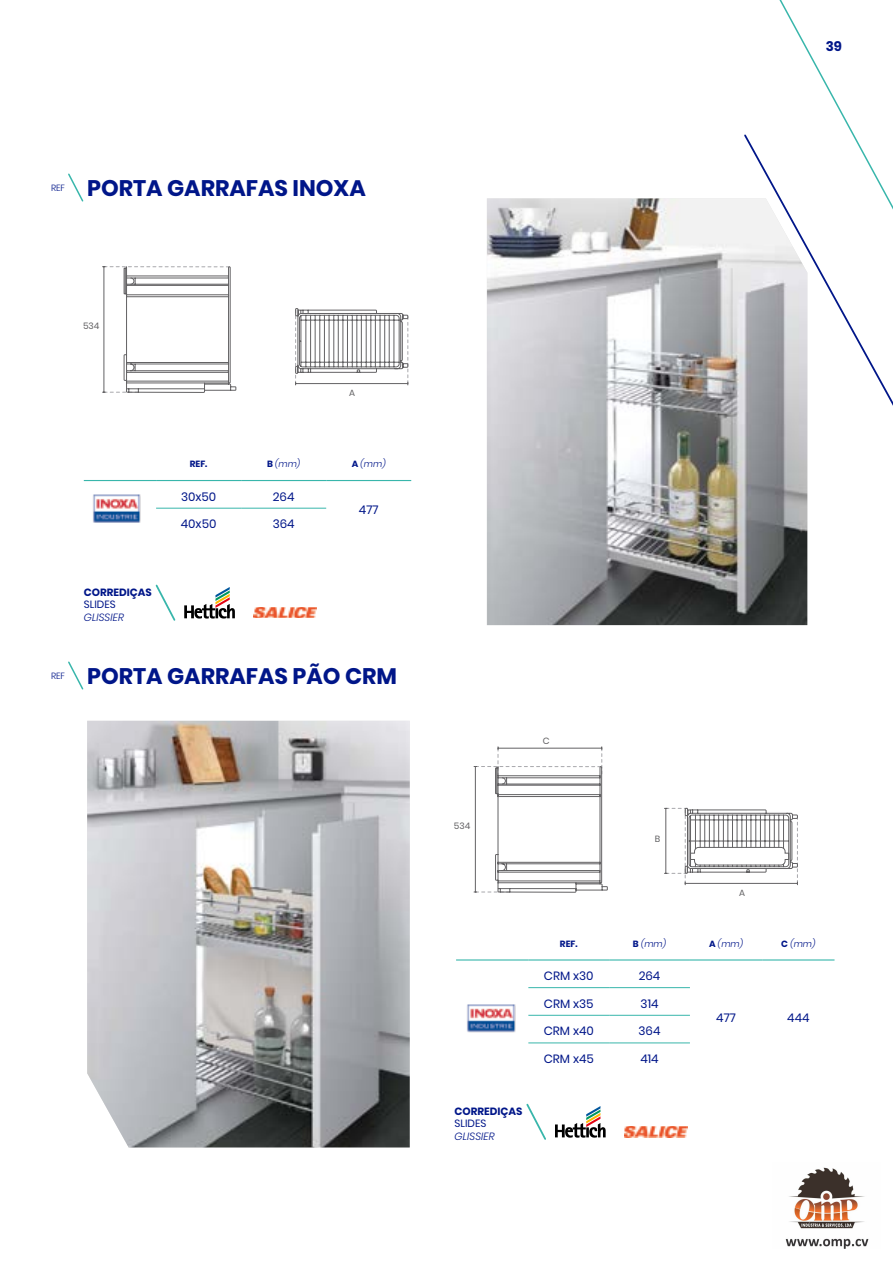
<style>
.page{position:relative;width:893px;height:1263px;background:#fff}
.page>*{position:absolute;margin:0;border:0;box-sizing:border-box;transform-origin:0 0}
.t1{font:700 22.5px "Poppins";color:#001689}
.t2{font:700 13.5px "Poppins";color:#001689}
.t3{font:12px "Poppins";color:#001689}
.t4{font:700 10.5px "Poppins";color:#001689}
.t5{font:italic 300 10.5px "Poppins";color:#001689}
.t6{font:10.5px "Poppins";color:#001689}
.t7{font:italic 300 9px "Poppins";color:#001689}
.t8{font:9px "Poppins";color:#636264}
.t9{font:700 9px "Poppins";color:#001689}
.t10{font:300 9px "Poppins";color:#001689}
.s1{font-weight:700;font-style:normal}
</style>
<div class="page">
<svg style="left:779px;top:0;width:74px;height:133px"></svg>
<img style="left:487px;top:198px;width:320px;height:427px">
<svg style="left:68px;top:173px;width:16px;height:29px"></svg>
<svg style="left:68px;top:661px;width:16px;height:29px"></svg>
<img style="left:87px;top:721px;width:323px;height:426px">
<svg style="left:743px;top:133px;width:150px;height:302px"></svg>
<svg style="left:103px;top:266px;width:134px;height:127px"></svg>
<svg style="left:295px;top:308px;width:114px;height:77px"></svg>
<svg style="left:474px;top:747px;width:134px;height:146px"></svg>
<svg style="left:664px;top:808px;width:134px;height:77px"></svg>
<hr style="left:84px;top:480px;width:72px;height:1px;background:#38b6ab">
<hr style="left:156px;top:480px;width:85px;height:1px;background:#38b6ab">
<hr style="left:241px;top:480px;width:85px;height:1px;background:#38b6ab">
<hr style="left:326px;top:480px;width:85px;height:1px;background:#38b6ab">
<hr style="left:156px;top:508px;width:85px;height:1px;background:#38b6ab">
<hr style="left:241px;top:508px;width:85px;height:1px;background:#38b6ab">
<hr style="left:456px;top:959px;width:72px;height:1px;background:#38b6ab">
<hr style="left:528px;top:959px;width:81px;height:1px;background:#38b6ab">
<hr style="left:609px;top:959px;width:81px;height:1px;background:#38b6ab">
<hr style="left:690px;top:959px;width:72px;height:1px;background:#38b6ab">
<hr style="left:762px;top:959px;width:72px;height:1px;background:#38b6ab">
<hr style="left:528px;top:987px;width:81px;height:1px;background:#38b6ab">
<hr style="left:609px;top:987px;width:81px;height:1px;background:#38b6ab">
<hr style="left:528px;top:1015px;width:81px;height:1px;background:#38b6ab">
<hr style="left:609px;top:1015px;width:81px;height:1px;background:#38b6ab">
<hr style="left:528px;top:1043px;width:81px;height:1px;background:#38b6ab">
<hr style="left:609px;top:1043px;width:81px;height:1px;background:#38b6ab">
<svg style="left:155px;top:584px;width:21px;height:37px"></svg>
<svg style="left:184px;top:587px;width:51px;height:31px"></svg>
<img style="left:253px;top:607px;width:64px;height:11px">
<svg style="left:526px;top:1103px;width:20px;height:37px"></svg>
<svg style="left:555px;top:1106px;width:51px;height:32px"></svg>
<img style="left:624px;top:1126px;width:63px;height:11px">
<img style="left:93px;top:494px;width:48px;height:28px">
<img style="left:467px;top:1004px;width:48px;height:28px">
<img style="left:785px;top:1167px;width:84px;height:82px">
<p class="t10" style="left:51px;top:183px;width:16px">REF</p>
<h1 class="t1" style="left:87px;top:175px;width:280px">PORTA GARRAFAS INOXA</h1>
<p class="t8" style="left:83px;top:321px;width:18px">534</p>
<p class="t4" style="left:84px;top:586px;width:69px">CORREDIÇAS</p>
<p class="t6" style="left:84px;top:598px;width:33px">SLIDES</p>
<p class="t5" style="left:84px;top:611px;width:42px">GLISSIER</p>
<p class="t8" style="left:349px;top:387px;width:7px">A</p>
<p class="t9" style="left:190px;top:459px;width:19px">REF.</p>
<p class="t7" style="left:267px;top:459px;width:35px"><span class="s1">B</span> (mm)</p>
<p class="t7" style="left:352px;top:459px;width:36px"><span class="s1">A</span> (mm)</p>
<p class="t3" style="left:181px;top:489px;width:37px">30x50</p>
<p class="t3" style="left:273px;top:489px;width:23px">264</p>
<p class="t3" style="left:359px;top:503px;width:21px">477</p>
<p class="t3" style="left:181px;top:517px;width:37px">40x50</p>
<p class="t3" style="left:273px;top:517px;width:23px">364</p>
<p class="t10" style="left:51px;top:671px;width:16px">REF</p>
<h1 class="t1" style="left:87px;top:663px;width:311px">PORTA GARRAFAS PÃO CRM</h1>
<p class="t2" style="left:826px;top:38px;width:18px">39</p>
<p class="t8" style="left:543px;top:736px;width:8px">C</p>
<p class="t8" style="left:454px;top:821px;width:18px">534</p>
<p class="t4" style="left:455px;top:1105px;width:69px">CORREDIÇAS</p>
<p class="t6" style="left:455px;top:1117px;width:33px">SLIDES</p>
<p class="t5" style="left:455px;top:1130px;width:42px">GLISSIER</p>
<p class="t8" style="left:655px;top:834px;width:7px">B</p>
<p class="t8" style="left:739px;top:887px;width:7px">A</p>
<p class="t9" style="left:560px;top:938px;width:19px">REF.</p>
<p class="t7" style="left:633px;top:938px;width:35px"><span class="s1">B</span> (mm)</p>
<p class="t7" style="left:709px;top:938px;width:36px"><span class="s1">A</span> (mm)</p>
<p class="t7" style="left:781px;top:938px;width:36px"><span class="s1">C</span> (mm)</p>
<p class="t3" style="left:544px;top:969px;width:51px">CRM x30</p>
<p class="t3" style="left:639px;top:969px;width:23px">264</p>
<p class="t3" style="left:716px;top:1010px;width:21px">477</p>
<p class="t3" style="left:787px;top:1010px;width:24px">444</p>
<p class="t3" style="left:544px;top:996px;width:51px">CRM x35</p>
<p class="t3" style="left:641px;top:996px;width:19px">314</p>
<p class="t3" style="left:544px;top:1024px;width:52px">CRM x40</p>
<p class="t3" style="left:639px;top:1024px;width:23px">364</p>
<p class="t3" style="left:544px;top:1052px;width:52px">CRM x45</p>
<p class="t3" style="left:640px;top:1052px;width:20px">414</p>
</div>
